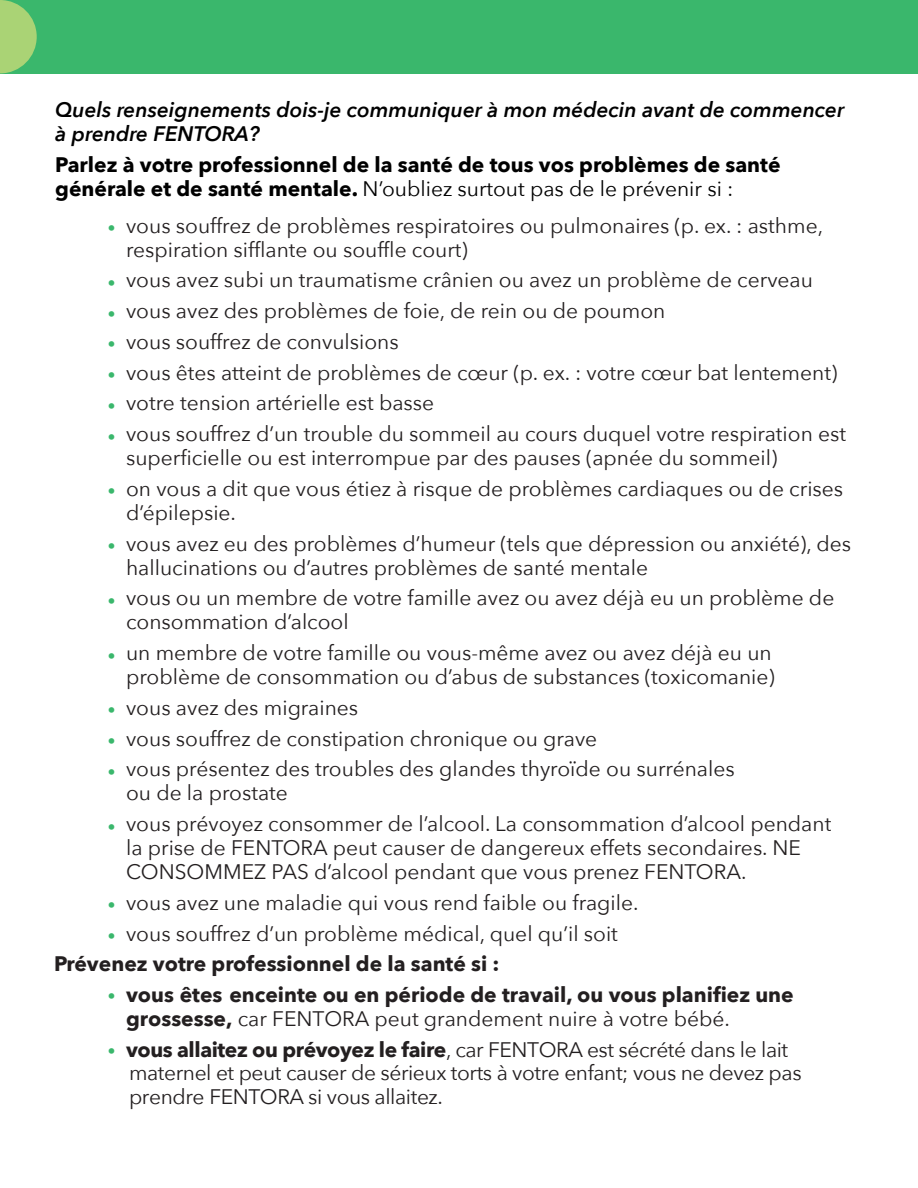
<style>
.page{position:relative;width:918px;height:1188px;background:#fff}
.page>*{position:absolute;margin:0;border:0;box-sizing:border-box;transform-origin:0 0}
.copy{font:21px/24px "Avenir Next";color:#231f20}
.copy-2{font:21px/24px "Avenir Next";letter-spacing:-.02em;color:#231f20}
.copy-3{font:700 21px/24px "Avenir Next";color:#231f20}
.t1{font:700 21px/24px "Avenir Next";color:#000}
.t2{font:italic 600 21px/24px "Avenir Next";color:#000}
.s1{font-weight:400}
.s2{font-weight:800;color:#3ab76c}
.s3{font-weight:700}
</style>
<div class="page">
<div style="left:0;top:0;width:918px;height:73px;background:#3ab76c"></div>
<svg style="left:0;top:0;width:37px;height:73px"></svg>
<p class="t2" style="left:55px;top:97px;width:790px">Quels renseignements dois-je communiquer à mon médecin avant de commencer à prendre FENTORA?</p>
<p class="t1" style="left:55px;top:152px;width:727px">Parlez à votre professionnel de la santé de tous vos problèmes de santé générale et de santé mentale. <span class="s1">N’oubliez surtout pas de le prévenir si :</span></p>
<p class="copy" style="left:126px;top:212px;width:699px;text-indent:-18px"><span class="s2">·</span> vous souffrez de problèmes respiratoires ou pulmonaires (p. ex. : asthme, respiration sifflante ou souffle court)</p>
<p class="copy" style="left:108px;top:267px;width:706px"><span class="s2">·</span> vous avez subi un traumatisme crânien ou avez un problème de cerveau</p>
<p class="copy" style="left:108px;top:298px;width:559px"><span class="s2">·</span> vous avez des problèmes de foie, de rein ou de poumon</p>
<p class="copy" style="left:108px;top:329px;width:292px"><span class="s2">·</span> vous souffrez de convulsions</p>
<p class="copy" style="left:108px;top:359px;width:731px"><span class="s2">·</span> vous êtes atteint de problèmes de cœur (p. ex. : votre cœur bat lentement)</p>
<p class="copy" style="left:108px;top:390px;width:328px"><span class="s2">·</span> votre tension artérielle est basse</p>
<p class="copy" style="left:126px;top:421px;width:722px;text-indent:-18px"><span class="s2">·</span> vous souffrez d’un trouble du sommeil au cours duquel votre respiration est superficielle ou est interrompue par des pauses (apnée du sommeil)</p>
<p class="copy" style="left:126px;top:476px;width:719px;text-indent:-18px"><span class="s2">·</span> on vous a dit que vous étiez à risque de problèmes cardiaques ou de crises d’épilepsie.</p>
<p class="copy" style="left:126px;top:530px;width:727px;text-indent:-18px"><span class="s2">·</span> vous avez eu des problèmes d’humeur (tels que dépression ou anxiété), des hallucinations ou d’autres problèmes de santé mentale</p>
<p class="copy" style="left:126px;top:585px;width:710px;text-indent:-18px"><span class="s2">·</span> vous ou un membre de votre famille avez ou avez déjà eu un problème de consommation d’alcool</p>
<p class="copy" style="left:108px;top:640px;width:668px;text-align:right"><span class="s2">·</span> un membre de votre famille ou vous-même avez ou avez déjà eu un problème de consommation ou d’abus de substances (toxicomanie)</p>
<p class="copy" style="left:108px;top:695px;width:252px"><span class="s2">·</span> vous avez des migraines</p>
<p class="copy" style="left:108px;top:725px;width:491px"><span class="s2">·</span> vous souffrez de constipation chronique ou grave</p>
<p class="copy" style="left:126px;top:756px;width:610px;text-indent:-18px"><span class="s2">·</span> vous présentez des troubles des glandes thyroïde ou surrénales ou de la prostate</p>
<p class="copy" style="left:126px;top:811px;width:707px;text-indent:-18px"><span class="s2">·</span> vous prévoyez consommer de l’alcool. La consommation d’alcool pendant la prise de FENTORA peut causer de dangereux effets secondaires. NE<br>CONSOMMEZ PAS d’alcool pendant que vous prenez FENTORA.</p>
<p class="copy" style="left:108px;top:890px;width:532px"><span class="s2">·</span> vous avez une maladie qui vous rend faible ou fragile.</p>
<p class="copy" style="left:108px;top:920px;width:511px"><span class="s2">·</span> vous souffrez d’un problème médical, quel qu’il soit</p>
<p class="copy-3" style="left:54px;top:952px;width:447px">Prévenez votre professionnel de la santé si :</p>
<p class="copy-3" style="left:126px;top:982px;width:669px;text-indent:-18px"><span class="s2">·</span> vous êtes enceinte ou en période de travail, ou vous planifiez une grossesse, <span class="s1">car FENTORA peut grandement nuire à votre bébé.</span></p>
<p class="copy-2" style="left:108px;top:1037px;width:682px"><span class="s2">·</span> <span class="s3">vous allaitez ou prévoyez le faire</span>, car FENTORA est sécrété dans le lait</p>
<p class="copy-2" style="left:129px;top:1060px;width:674px">maternel et peut causer de sérieux torts à votre enfant; vous ne devez pas prendre FENTORA si vous allaitez.</p>
</div>
